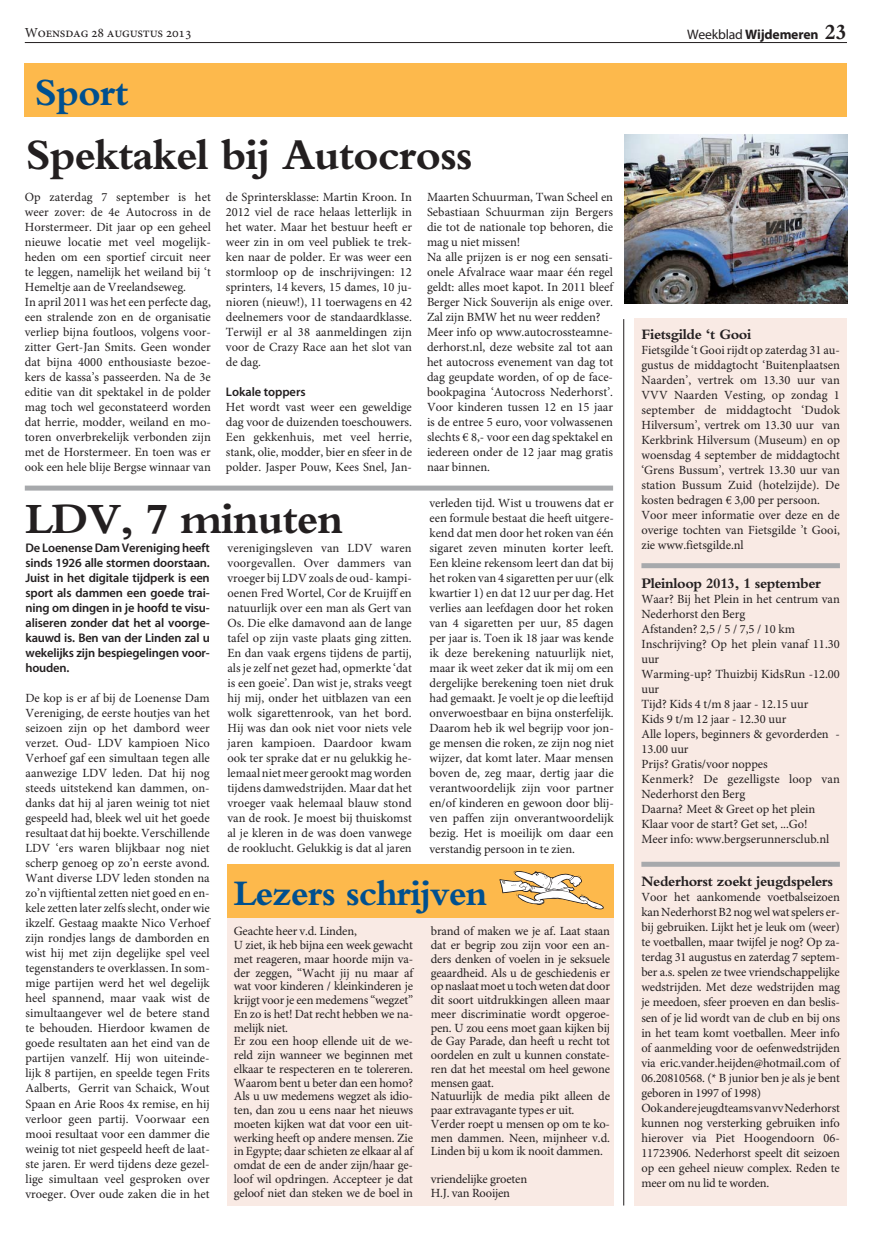
<style>
.page{position:relative;width:886px;height:1241px;background:#fff}
.page>*{position:absolute;margin:0;border:0;box-sizing:border-box;transform-origin:0 0}
.t1{font:700 45px "Bembo";letter-spacing:-.025em;color:#231f20}
.t2{font:700 40px "Bembo";letter-spacing:-.025em;color:#00508f}
.t3{font:700 37.5px "Bembo";letter-spacing:-.025em;color:#00508f}
.t4{font:700 15px "Bembo";letter-spacing:-.025em;color:#231f20}
.t5{font:700 13.75px "Myriad Pro";letter-spacing:-.015em;color:#231f20}
.t6{font:13.75px "Minion Pro";letter-spacing:-.015em;color:#231f20}
.t7{font:12.5px/15px "Minion Pro";letter-spacing:-.005em;color:#231f20}
.t8{font:600 12.5px/15px "Myriad Pro";letter-spacing:-.015em;color:#231f20;text-align:justify}
.s1{font-weight:400}
.s2{font-family:"Bembo";font-size:22.5px}
</style>
<div class="page">
<hr style="left:25px;top:42px;width:822px;height:1px;background:#231f20">
<div style="left:634px;top:318px;width:213px;height:887px;background:#f9eae4"></div>
<div style="left:25px;top:64px;width:822px;height:53px;background:#fdb94c"></div>
<hr style="left:623px;top:319px;width:1px;height:886px;background:#231f20">
<div style="left:641px;top:563px;width:199px;height:5px;background:#a7a9ac"></div>
<div style="left:25px;top:485px;width:588px;height:5px;background:#a7a9ac"></div>
<div style="left:641px;top:861px;width:199px;height:5px;background:#a7a9ac"></div>
<img style="left:624px;top:135px;width:223px;height:168px">
<div style="left:227px;top:915px;width:387px;height:290px;background:#f9eae4"></div>
<div style="left:227px;top:864px;width:387px;height:53px;background:#fdb94c"></div>
<svg style="left:500px;top:870px;width:103px;height:39px"></svg>
<p class="t6" style="left:25px;top:27px;width:65px">Woensdag</p>
<p class="t6" style="left:107px;top:27px;width:58px">augustus</p>
<p class="t5" style="left:687px;top:29px;width:161px"><span class="s1">Weekblad</span> Wijdemeren <span class="s2">23</span></p>
<h2 class="t2" style="left:35px;top:78px;width:95px">Sport</h2>
<h1 class="t1" style="left:25px;top:139px;width:449px">Spektakel bij Autocross</h1>
<p class="t7" style="left:25px;top:190px;width:188px">Op zaterdag 7 september is het weer zover: de 4e Autocross in de Horstermeer. Dit jaar op een geheel nieuwe locatie met veel mogelijk&shy;heden om een sportief circuit neer te leggen, namelijk het weiland bij ‘t Hemeltje aan de Vreelandseweg.<br>In april 2011 was het een perfecte dag, een stralende zon en de organisatie verliep bijna foutloos, volgens voor&shy;zitter Gert-Jan Smits. Geen wonder dat bijna 4000 enthousiaste bezoe&shy;kers de kassa’s passeerden. Na de 3e editie van dit spektakel in de polder mag toch wel geconstateerd worden dat herrie, modder, weiland en mo&shy;toren onverbrekelijk verbonden zijn met de Horstermeer. En toen was er ook een hele blije Bergse winnaar van</p>
<p class="t7" style="left:226px;top:190px;width:188px;text-align:justify">de Sprintersklasse: Martin Kroon. In 2012 viel de race helaas letterlijk in het water. Maar het bestuur heeft er weer zin in om veel publiek te trek&shy;ken naar de polder. Er was weer een stormloop op de inschrijvingen: 12 sprinters, 14 kevers, 15 dames, 10 ju&shy;nioren (nieuw!), 11 toerwagens en 42 deelnemers voor de standaardklasse.<br>Terwijl er al 38 aanmeldingen zijn voor de Crazy Race aan het slot van de dag.</p>
<p class="t8" style="left:226px;top:385px;width:81px">Lokale toppers</p>
<p class="t7" style="left:226px;top:400px;width:188px;text-align:justify">Het wordt vast weer een geweldige dag voor de duizenden toeschouwers.<br>Een gekkenhuis, met veel herrie, stank, olie, modder, bier en sfeer in de polder. Jasper Pouw, Kees Snel, Jan-</p>
<p class="t7" style="left:427px;top:190px;width:188px">Maarten Schuurman, Twan Scheel en Sebastiaan Schuurman zijn Bergers die tot de nationale top behoren, die mag u niet missen!<br>Na alle prijzen is er nog een sensati&shy;onele Afvalrace waar maar één regel geldt: alles moet kapot. In 2011 bleef Berger Nick Souverijn als enige over.<br>Zal zijn BMW het nu weer redden?<br>Meer info op www.autocrossteamne&shy;derhorst.nl, deze website zal tot aan het autocross evenement van dag tot dag geupdate worden, of op de face&shy;bookpagina ‘Autocross Nederhorst’.<br>Voor kinderen tussen 12 en 15 jaar is de entree 5 euro, voor volwassenen slechts € 8,- voor een dag spektakel en iedereen onder de 12 jaar mag gratis naar binnen.</p>
<p class="t7" style="left:429px;top:497px;width:186px;text-align:justify">verleden tijd. Wist u trouwens dat er een formule bestaat die heeft uitgere&shy;kend dat men door het roken van één sigaret zeven minuten korter leeft.<br>Een kleine rekensom leert dan dat bij het roken van 4 sigaretten per uur (elk kwartier 1) en dat 12 uur per dag. Het verlies aan leefdagen door het roken van 4 sigaretten per uur, 85 dagen per jaar is. Toen ik 18 jaar was kende ik deze berekening natuurlijk niet, maar ik weet zeker dat ik mij om een dergelijke berekening toen niet druk had gemaakt. Je voelt je op die leeftijd onverwoestbaar en bijna onsterfelijk.<br>Daarom heb ik wel begrijp voor jon&shy;ge mensen die roken, ze zijn nog niet wijzer, dat komt later. Maar mensen boven de, zeg maar, dertig jaar die verantwoordelijk zijn voor partner en/of kinderen en gewoon door blij&shy;ven paffen zijn onverantwoordelijk bezig. Het is moeilijk om daar een verstandig persoon in te zien.</p>
<h1 class="t1" style="left:25px;top:502px;width:319px">LDV, 7 minuten</h1>
<p class="t7" style="left:227px;top:541px;width:186px;text-align:justify">verenigingsleven van LDV waren voorgevallen. Over dammers van vroeger bij LDV zoals de oud- kampi&shy;oenen Fred Wortel, Cor de Kruijff en natuurlijk over een man als Gert van Os. Die elke damavond aan de lange tafel op zijn vaste plaats ging zitten.<br>En dan vaak ergens tijdens de partij, als je zelf net gezet had, opmerkte ‘dat is een goeie’. Dan wist je, straks veegt hij mij, onder het uitblazen van een wolk sigarettenrook, van het bord.<br>Hij was dan ook niet voor niets vele jaren kampioen. Daardoor kwam ook ter sprake dat er nu gelukkig he&shy;lemaal niet meer gerookt mag worden tijdens damwedstrijden. Maar dat het vroeger vaak helemaal blauw stond van de rook. Je moest bij thuiskomst al je kleren in de was doen vanwege de rooklucht. Gelukkig is dat al jaren</p>
<p class="t8" style="left:25px;top:541px;width:186px">De Loenense Dam Vereniging heeft sinds 1926 alle stormen doorstaan.<br>Juist in het digitale tijdperk is een sport als dammen een goede trai&shy;ning om dingen in je hoofd te visu&shy;aliseren zonder dat het al voorge&shy;kauwd is. Ben van der Linden zal u wekelijks zijn bespiegelingen voor&shy;houden.</p>
<p class="t7" style="left:25px;top:691px;width:186px;text-align:justify">De kop is er af bij de Loenense Dam Vereniging, de eerste houtjes van het seizoen zijn op het dambord weer verzet. Oud- LDV kampioen Nico Verhoef gaf een simultaan tegen alle aanwezige LDV leden. Dat hij nog steeds uitstekend kan dammen, on&shy;danks dat hij al jaren weinig tot niet gespeeld had, bleek wel uit het goede resultaat dat hij boekte. Verschillende LDV ‘ers waren blijkbaar nog niet scherp genoeg op zo’n eerste avond.<br>Want diverse LDV leden stonden na zo’n vijftiental zetten niet goed en en&shy;kele zetten later zelfs slecht, onder wie ikzelf. Gestaag maakte Nico Verhoef zijn rondjes langs de damborden en wist hij met zijn degelijke spel veel tegenstanders te overklassen. In som&shy;mige partijen werd het wel degelijk heel spannend, maar vaak wist de simultaangever wel de betere stand te behouden. Hierdoor kwamen de goede resultaten aan het eind van de partijen vanzelf. Hij won uiteinde&shy;lijk 8 partijen, en speelde tegen Frits Aalberts, Gerrit van Schaick, Wout Spaan en Arie Roos 4x remise, en hij verloor geen partij. Voorwaar een mooi resultaat voor een dammer die weinig tot niet gespeeld heeft de laat&shy;ste jaren. Er werd tijdens deze gezel&shy;lige simultaan veel gesproken over vroeger. Over oude zaken die in het</p>
<h3 class="t3" style="left:234px;top:879px;width:255px">Lezers schrijven</h3>
<p class="t7" style="left:234px;top:925px;width:181px;line-height:13.8px">Geachte heer v.d. Linden,<br>U ziet, ik heb bijna een week gewacht met reageren, maar hoorde mijn va&shy;der zeggen, “Wacht jij nu maar af wat voor kinderen / kleinkinderen je krijgt voor je een medemens “wegzet” En zo is het! Dat recht hebben we na&shy;melijk niet.<br>Er zou een hoop ellende uit de we&shy;reld zijn wanneer we beginnen met elkaar te respecteren en te tolereren.<br>Waarom bent u beter dan een homo?<br>Als u uw medemens wegzet als idio&shy;ten, dan zou u eens naar het nieuws moeten kijken wat dat voor een uit&shy;werking heeft op andere mensen. Zie in Egypte; daar schieten ze elkaar al af omdat de een de ander zijn/haar ge&shy;loof wil opdringen. Accepteer je dat geloof niet dan steken we de boel in</p>
<p class="t7" style="left:431px;top:925px;width:181px;line-height:13.8px">brand of maken we je af. Laat staan dat er begrip zou zijn voor een an&shy;ders denken of voelen in je seksuele geaardheid. Als u de geschiedenis er op naslaat moet u toch weten dat door dit soort uitdrukkingen alleen maar meer discriminatie wordt opgeroe&shy;pen. U zou eens moet gaan kijken bij de Gay Parade, dan heeft u recht tot oordelen en zult u kunnen constate&shy;ren dat het meestal om heel gewone mensen gaat.<br>Natuurlijk de media pikt alleen de paar extravagante types er uit.<br>Verder roept u mensen op om te ko&shy;men dammen. Neen, mijnheer v.d.<br>Linden bij u kom ik nooit dammen.</p>
<p class="t7" style="left:431px;top:1172px;width:98px;line-height:13.8px">vriendelijke groeten<br>H.J. van Rooijen</p>
<p class="t4" style="left:641px;top:328px;width:112px">Fietsgilde ‘t Gooi</p>
<p class="t7" style="left:641px;top:343px;width:200px">Fietsgilde ‘t Gooi rijdt op zaterdag 31 au&shy;gustus de middagtocht ‘Buitenplaatsen Naarden’, vertrek om 13.30 uur van VVV Naarden Vesting, op zondag 1 september de middagtocht ‘Dudok Hilversum’, vertrek om 13.30 uur van Kerkbrink Hilversum (Museum) en op woensdag 4 september de middagtocht ‘Grens Bussum’, vertrek 13.30 uur van station Bussum Zuid (hotelzijde). De kosten bedragen € 3,00 per persoon.<br>Voor meer informatie over deze en de overige tochten van Fietsgilde ’t Gooi, zie www.fietsgilde.nl</p>
<p class="t4" style="left:641px;top:578px;width:181px">Pleinloop 2013, 1 september</p>
<p class="t7" style="left:641px;top:592px;width:200px">Waar? Bij het Plein in het centrum van<br>Nederhorst den Berg<br>Afstanden? 2,5 / 5 / 7,5 / 10 km<br>Inschrijving? Op het plein vanaf 11.30 uur<br>Warming-up? Thuizbij KidsRun -12.00 uur<br>Tijd? Kids 4 t/m 8 jaar - 12.15 uur<br>Kids 9 t/m 12 jaar - 12.30 uur<br>Alle lopers, beginners &amp; gevorderden -<br>13.00 uur<br>Prijs? Gratis/voor noppes<br>Kenmerk? De gezelligste loop van<br>Nederhorst den Berg<br>Daarna? Meet &amp; Greet op het plein<br>Klaar voor de start? Get set, ...Go!<br>Meer info: www.bergserunnersclub.nl</p>
<p class="t4" style="left:641px;top:876px;width:193px">Nederhorst zoekt jeugdspelers</p>
<p class="t7" style="left:641px;top:890px;width:200px">Voor het aankomende voetbalseizoen kan Nederhorst B2 nog wel wat spelers er&shy;bij gebruiken. Lijkt het je leuk om (weer) te voetballen, maar twijfel je nog? Op za&shy;terdag 31 augustus en zaterdag 7 septem&shy;ber a.s. spelen ze twee vriendschappelijke wedstrijden. Met deze wedstrijden mag je meedoen, sfeer proeven en dan beslis&shy;sen of je lid wordt van de club en bij ons in het team komt voetballen. Meer info of aanmelding voor de oefenwedstrijden via eric.vander.heijden@hotmail.com of 06.20810568. (* B junior ben je als je bent geboren in 1997 of 1998)<br>Ook andere jeugdteams van vv Nederhorst kunnen nog versterking gebruiken info hierover via Piet Hoogendoorn 06- 11723906. Nederhorst speelt dit seizoen op een geheel nieuw complex. Reden te meer om nu lid te worden.</p>
</div>
